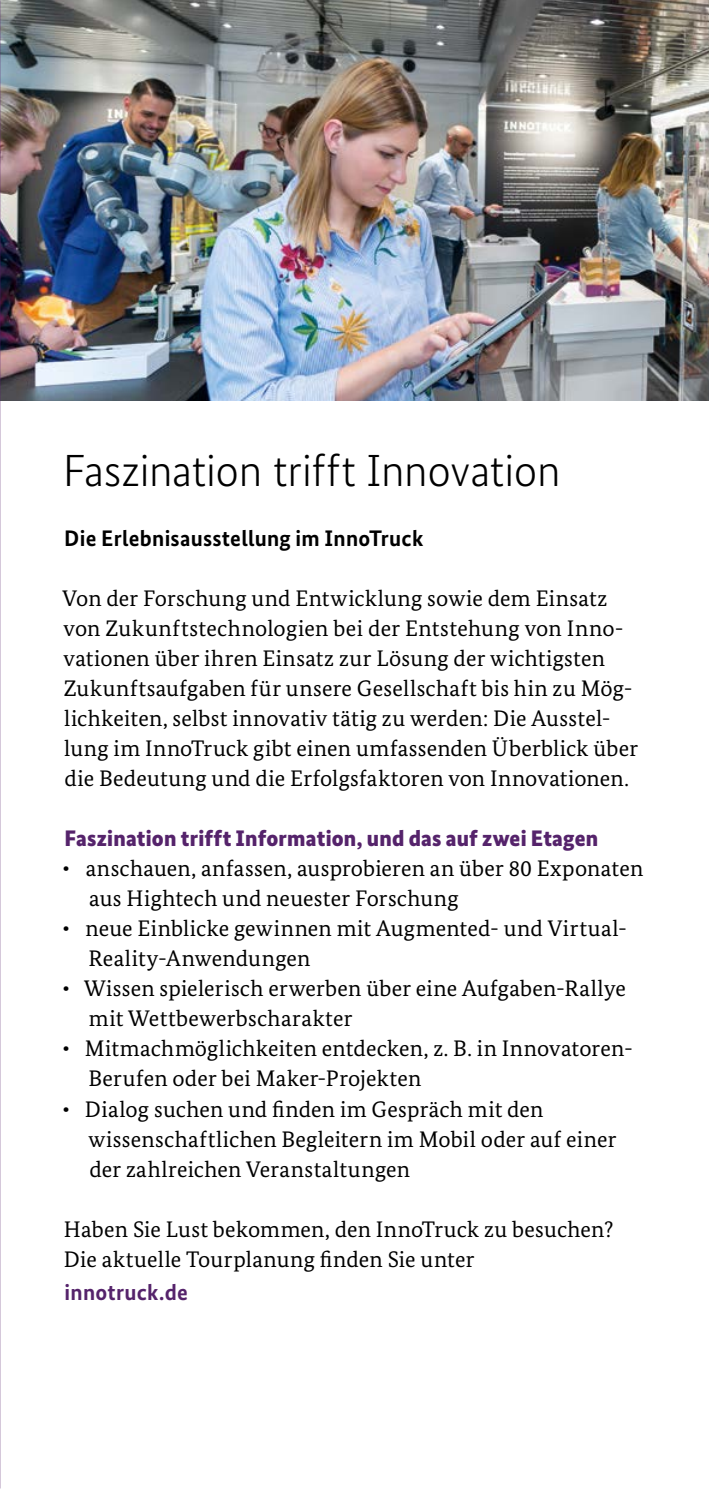
<style>
.page{position:relative;width:709px;height:1489px;background:#fff}
.page>*{position:absolute;margin:0;border:0;box-sizing:border-box;transform-origin:0 0}
.H1_Headline{font:300 45px "Bundes Sans";letter-spacing:-.005em;color:#000}
.Fließtext{font:22.5px/30px "Bundes Serif";letter-spacing:.015em;color:#000}
.Aufzählung{font:22.5px/30px "Bundes Serif";letter-spacing:.01em;color:#000}
.H2_Subheadline{font:900 22.5px "Bundes Sans";letter-spacing:.01em;color:#55236b}
.Einleitungstext{font:700 22.5px "Bundes Sans";letter-spacing:.01em;color:#000}
.Webadresse_ohne_feste_Zeile{font:700 22.5px "Bundes Sans";letter-spacing:.01em;color:#55236b}
</style>
<div class="page">
<img style="left:0;top:0;width:709px;height:400px">
<hr style="left:708px;top:981px;width:1px;height:195px;background:#55236b">
<h1 class="H1_Headline" style="left:63px;top:445px;width:499px">Faszination trifft Innovation</h1>
<p class="Einleitungstext" style="left:64px;top:525px;width:360px">Die Erlebnisausstellung im InnoTruck</p>
<p class="Fließtext" style="left:63px;top:583px;width:577px">Von der Forschung und Entwicklung sowie dem Einsatz von Zukunftstechnologien bei der Entstehung von Inno&shy;vationen über ihren Einsatz zur Lösung der wichtigsten Zukunftsaufgaben für unsere Gesellschaft bis hin zu Mög&shy;lichkeiten, selbst innovativ tätig zu werden: Die Ausstel&shy;lung im InnoTruck gibt einen umfassenden Überblick über die Bedeutung und die Erfolgsfaktoren von Innovationen.</p>
<h2 class="H2_Subheadline" style="left:65px;top:825px;width:535px">Faszination trifft Information, und das auf zwei Etagen</h2>
<p class="Aufzählung" style="left:89px;top:853px;width:555px;text-indent:-27px">∙ anschauen, anfassen, ausprobieren an über 80 Exponaten aus Hightech und neuester Forschung</p>
<p class="Aufzählung" style="left:88px;top:913px;width:540px;text-indent:-26px">∙ neue Einblicke gewinnen mit Augmented- und Virtual-<br>Reality-Anwendungen</p>
<p class="Aufzählung" style="left:89px;top:973px;width:538px;text-indent:-26px">∙ Wissen spielerisch erwerben über eine Aufgaben-Rallye mit Wettbewerbscharakter</p>
<p class="Aufzählung" style="left:88px;top:1033px;width:546px;text-indent:-26px">∙ Mitmachmöglichkeiten entdecken, z. B. in Innovatoren-<br>Berufen oder bei Maker-Projekten</p>
<p class="Aufzählung" style="left:88px;top:1093px;width:529px;text-indent:-26px">∙ Dialog suchen und finden im Gespräch mit den wissenschaftlichen Begleitern im Mobil oder auf einer der zahlreichen Veranstaltungen</p>
<p class="Fließtext" style="left:64px;top:1213px;width:551px">Haben Sie Lust bekommen, den InnoTruck zu besuchen?<br>Die aktuelle Tourplanung finden Sie unter</p>
<p class="Webadresse_ohne_feste_Zeile" style="left:65px;top:1279px;width:125px">innotruck.de</p>
</div>
